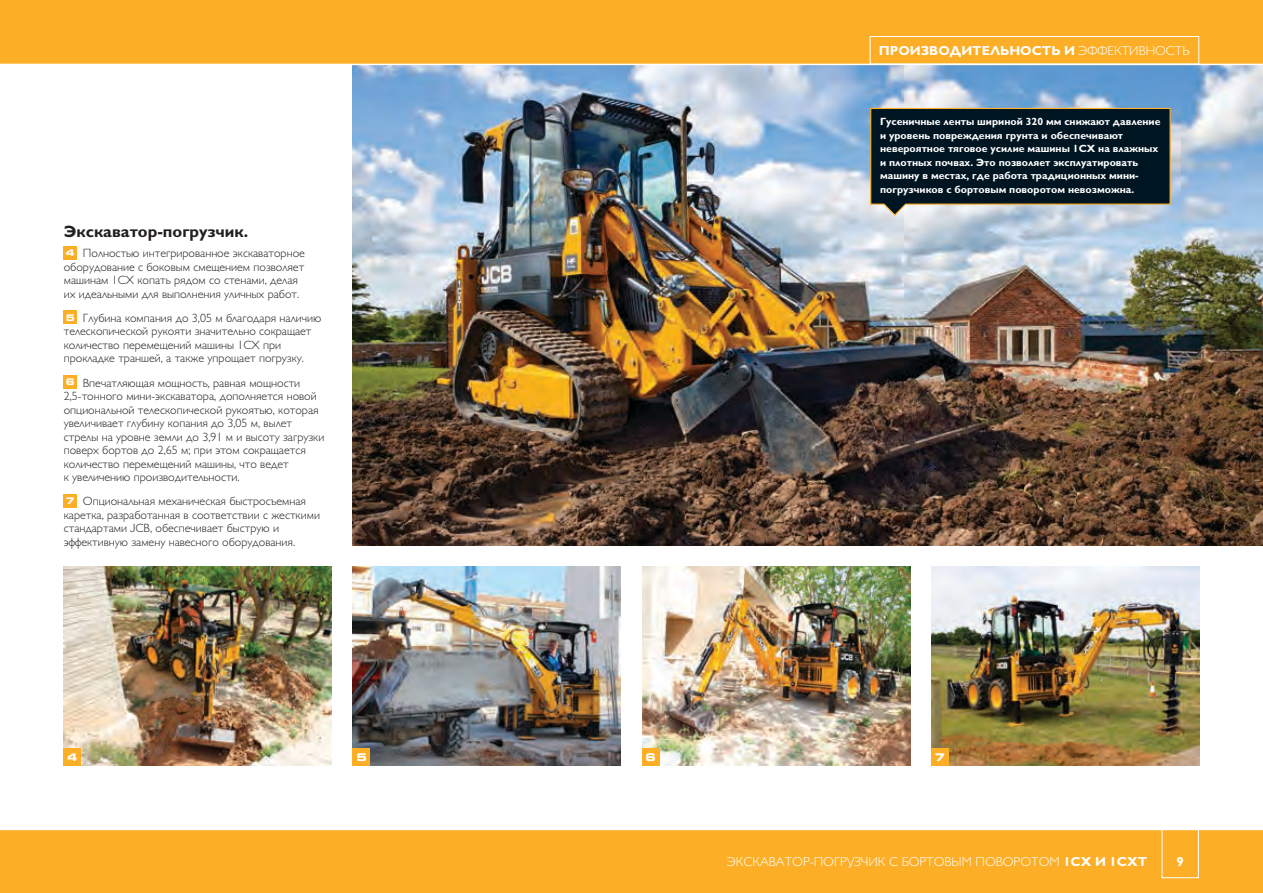
<style>
.page{position:relative;width:1263px;height:893px;background:#fff}
.page>*{position:absolute;margin:0;border:0;box-sizing:border-box;transform-origin:0 0}
.t1{font:700 16.5px "Gill Sans Cyr";color:#231f20}
.t2{font:300 13.2px "Gill Sans Cyr";color:#fff}
.t3{font:700 13.2px "Gill Sans Cyr";color:#fff}
.t4{font:300 12px/13.5px "Gill Sans Cyr";color:#231f20}
.t5{font:700 10.5px/13.5px "Gill Sans Cyr";color:#fff}
.t6{font:700 expanded 10.5px "Square 721 BT";color:#fff}
.s1{font-weight:300}
.s2{font-family:"Square 721 BT";font-weight:700;font-stretch:expanded;font-size:9.15px;color:#fff}
.s3{font-family:"JCB Light";font-weight:400}
.s4{font-weight:700}
</style>
<div class="page">
<img style="left:642px;top:567px;width:268px;height:198px">
<img style="left:931px;top:567px;width:268px;height:198px">
<img style="left:64px;top:567px;width:268px;height:198px">
<img style="left:353px;top:65px;width:910px;height:481px">
<div style="left:0;top:0;width:1263px;height:64px;background:#fcaf26"></div>
<div style="left:0;top:829px;width:1263px;height:64px;background:#fcaf26"></div>
<hr style="left:0;top:829px;width:1263px;height:1px;background:#fff">
<div style="left:64px;top:246px;width:13px;height:13px;background:#fcaf26"></div>
<div style="left:64px;top:311px;width:13px;height:13px;background:#fcaf26"></div>
<div style="left:64px;top:375px;width:13px;height:13px;background:#fcaf26"></div>
<div style="left:64px;top:494px;width:13px;height:13px;background:#fcaf26"></div>
<div style="left:870px;top:36px;width:329px;height:28px;border:1px solid #fff"></div>
<div style="left:1162px;top:819px;width:37px;height:59px;border:1px solid #fff"></div>
<img style="left:353px;top:567px;width:268px;height:198px">
<div style="left:931px;top:748px;width:17px;height:17px;background:#fcaf26"></div>
<div style="left:353px;top:748px;width:17px;height:17px;background:#fcaf26"></div>
<div style="left:64px;top:748px;width:17px;height:17px;background:#fcaf26"></div>
<svg style="left:870px;top:107px;width:301px;height:110px;background:#1e2f38"></svg>
<div style="left:642px;top:748px;width:17px;height:17px;background:#fcaf26"></div>
<p class="t3" style="left:879px;top:43px;width:312px">ПРОИЗВОДИТЕЛЬНОСТЬ И <span class="s1">ЭФФЕКТИВНОСТЬ</span></p>
<h1 class="t1" style="left:64px;top:222px;width:186px">Экскаватор-погрузчик.</h1>
<p class="t4" style="left:64px;top:246px;width:243px"><span class="s2">4</span> Полностью интегрированное экскаваторное оборудование с боковым смещением позволяет машинам 1CX копать рядом со стенами, делая их идеальными для выполнения уличных работ.</p>
<p class="t4" style="left:64px;top:311px;width:259px"><span class="s2">5</span> Глубина компания до 3,05 м благодаря наличию телескопической рукояти значительно сокращает количество перемещений машины 1CX при прокладке траншей, а также упрощает погрузку.</p>
<p class="t4" style="left:64px;top:376px;width:262px"><span class="s2">6</span> Впечатляющая мощность, равная мощности 2,5-тонного мини-экскаватора, дополняется новой опциональной телескопической рукоятью, которая увеличивает глубину копания до 3,05 м, вылет стрелы на уровне земли до 3,91 м и высоту загрузки поверх бортов до 2,65 м; при этом сокращается количество перемещений машины, что ведет<br>к увеличению производительности.</p>
<p class="t4" style="left:64px;top:494px;width:258px"><span class="s2">7</span> Опциональная механическая быстросъемная каретка, разработанная в соответствии с жесткими стандартами <span class="s3">J</span>CB, обеспечивает быструю и эффективную замену навесного оборудования.</p>
<p class="t5" style="left:880px;top:115px;width:282px">Гусеничные ленты шириной 320 мм снижают давление и уровень повреждения грунта и обеспечивают невероятное тяговое усилие машины 1CX на влажных и плотных почвах. Это позволяет эксплуатировать машину в местах, где работа традиционных мини&shy;погрузчиков с бортовым поворотом невозможна.</p>
<p class="t6" style="left:645px;top:751px;width:12px">46</p>
<p class="t6" style="left:67px;top:751px;width:12px">4</p>
<p class="t6" style="left:356px;top:751px;width:12px">5</p>
<p class="t6" style="left:935px;top:751px;width:12px">7</p>
<p class="t2" style="left:727px;top:854px;width:422px">ЭКСКАВАТОР-ПОГРУЗЧИК С БОРТОВЫМ ПОВОРОТОМ <span class="s4">1CX И 1CXT</span></p>
<p class="t3" style="left:1176px;top:854px;width:9px">9</p>
</div>
